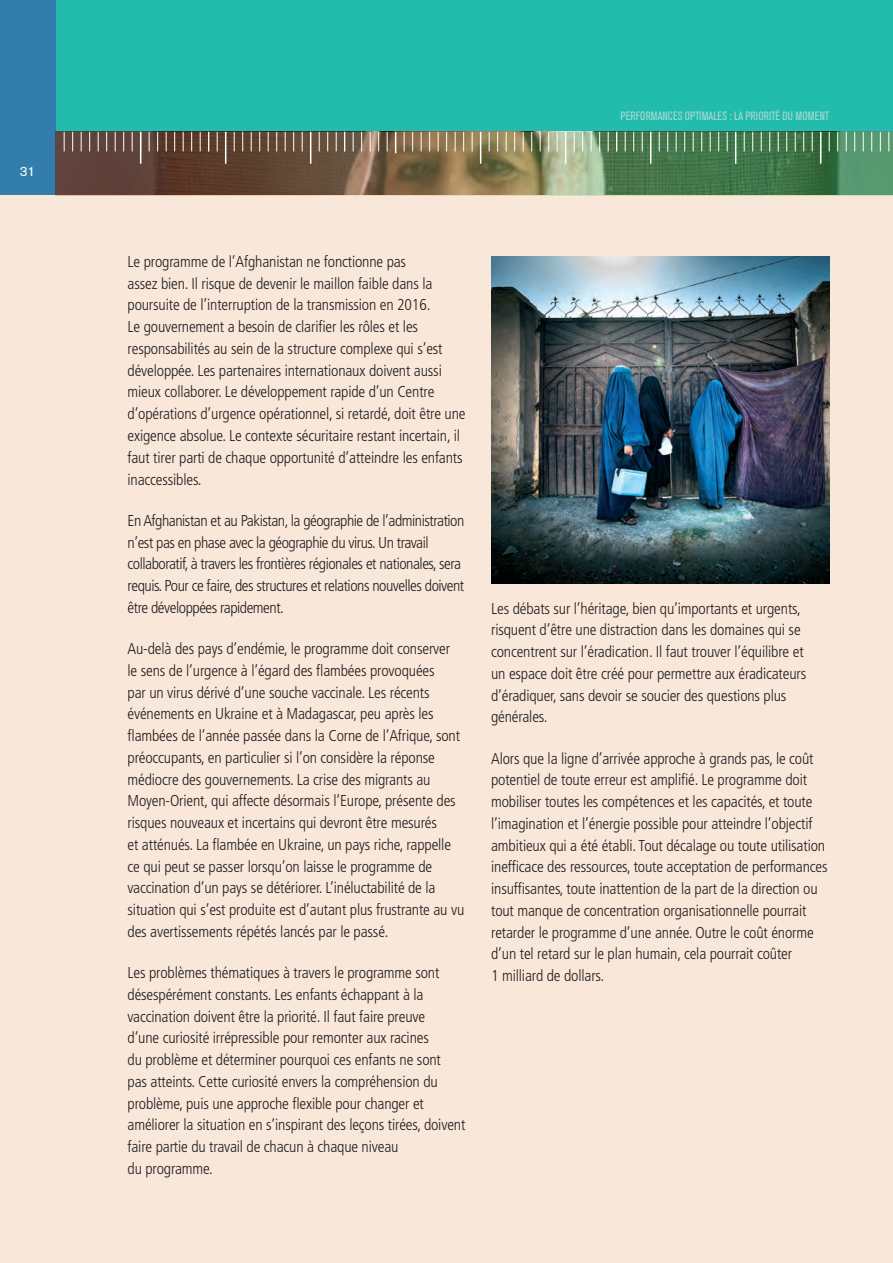
<style>
.page{position:relative;width:893px;height:1263px;background:#fff}
.page>*{position:absolute;margin:0;border:0;box-sizing:border-box;transform-origin:0 0}
.t1{font:300 condensed 15.75px/21.8px "Frutiger";letter-spacing:-.01em;color:#231f20}
.t2{font:300 condensed 15.75px/21.8px "Frutiger";letter-spacing:-.03em;color:#231f20}
.t3{font:13.5px "Akzidenz Grotesk BE";color:#fff}
.t4{font:condensed 12px "Akzidenz Grotesk BE";color:#a4d9d2}
</style>
<div class="page">
<div style="left:0;top:0;width:893px;height:196px;background:#22bcac"></div>
<div style="left:0;top:0;width:55px;height:196px;background:#327dac"></div>
<div style="left:0;top:196px;width:893px;height:1067px;background:#f9e7d9"></div>
<svg style="left:55px;top:132px;width:838px;height:64px;background:#686d4e"></svg>
<svg style="left:64px;top:132px;width:1px;height:19px"></svg>
<svg style="left:200px;top:132px;width:1px;height:19px"></svg>
<svg style="left:132px;top:132px;width:1px;height:19px"></svg>
<svg style="left:268px;top:132px;width:1px;height:19px"></svg>
<svg style="left:72px;top:132px;width:1px;height:19px"></svg>
<svg style="left:81px;top:132px;width:1px;height:19px"></svg>
<svg style="left:217px;top:132px;width:1px;height:19px"></svg>
<svg style="left:149px;top:132px;width:1px;height:19px"></svg>
<svg style="left:285px;top:132px;width:1px;height:19px"></svg>
<svg style="left:89px;top:132px;width:1px;height:19px"></svg>
<hr style="left:225px;top:132px;width:1px;height:32px;background:#fff">
<svg style="left:157px;top:132px;width:1px;height:19px"></svg>
<svg style="left:293px;top:132px;width:1px;height:19px"></svg>
<svg style="left:98px;top:132px;width:1px;height:19px"></svg>
<svg style="left:234px;top:132px;width:1px;height:19px"></svg>
<svg style="left:166px;top:132px;width:1px;height:19px"></svg>
<svg style="left:302px;top:132px;width:1px;height:19px"></svg>
<svg style="left:106px;top:132px;width:1px;height:19px"></svg>
<svg style="left:242px;top:132px;width:1px;height:19px"></svg>
<svg style="left:174px;top:132px;width:1px;height:19px"></svg>
<hr style="left:310px;top:132px;width:1px;height:32px;background:#fff">
<svg style="left:115px;top:132px;width:1px;height:19px"></svg>
<svg style="left:251px;top:132px;width:1px;height:19px"></svg>
<svg style="left:183px;top:132px;width:1px;height:19px"></svg>
<svg style="left:319px;top:132px;width:1px;height:19px"></svg>
<svg style="left:123px;top:132px;width:1px;height:19px"></svg>
<svg style="left:259px;top:132px;width:1px;height:19px"></svg>
<svg style="left:191px;top:132px;width:1px;height:19px"></svg>
<svg style="left:327px;top:132px;width:1px;height:19px"></svg>
<svg style="left:336px;top:132px;width:1px;height:19px"></svg>
<hr style="left:140px;top:132px;width:1px;height:32px;background:#fff">
<svg style="left:276px;top:132px;width:1px;height:19px"></svg>
<svg style="left:208px;top:132px;width:1px;height:19px"></svg>
<svg style="left:472px;top:132px;width:1px;height:19px"></svg>
<svg style="left:404px;top:132px;width:1px;height:19px"></svg>
<svg style="left:540px;top:132px;width:1px;height:19px"></svg>
<svg style="left:344px;top:132px;width:1px;height:19px"></svg>
<svg style="left:353px;top:132px;width:1px;height:19px"></svg>
<svg style="left:489px;top:132px;width:1px;height:19px"></svg>
<svg style="left:421px;top:132px;width:1px;height:19px"></svg>
<svg style="left:557px;top:132px;width:1px;height:19px"></svg>
<svg style="left:361px;top:132px;width:1px;height:19px"></svg>
<svg style="left:497px;top:132px;width:1px;height:19px"></svg>
<svg style="left:429px;top:132px;width:1px;height:19px"></svg>
<hr style="left:565px;top:132px;width:1px;height:32px;background:#fff">
<svg style="left:370px;top:132px;width:1px;height:19px"></svg>
<svg style="left:506px;top:132px;width:1px;height:19px"></svg>
<svg style="left:438px;top:132px;width:1px;height:19px"></svg>
<svg style="left:574px;top:132px;width:1px;height:19px"></svg>
<svg style="left:378px;top:132px;width:1px;height:19px"></svg>
<svg style="left:514px;top:132px;width:1px;height:19px"></svg>
<svg style="left:446px;top:132px;width:1px;height:19px"></svg>
<svg style="left:582px;top:132px;width:1px;height:19px"></svg>
<svg style="left:387px;top:132px;width:1px;height:19px"></svg>
<svg style="left:523px;top:132px;width:1px;height:19px"></svg>
<svg style="left:455px;top:132px;width:1px;height:19px"></svg>
<svg style="left:591px;top:132px;width:1px;height:19px"></svg>
<svg style="left:395px;top:132px;width:1px;height:21px"></svg>
<svg style="left:531px;top:132px;width:1px;height:19px"></svg>
<svg style="left:463px;top:132px;width:1px;height:19px"></svg>
<svg style="left:599px;top:132px;width:1px;height:19px"></svg>
<svg style="left:608px;top:132px;width:1px;height:19px"></svg>
<svg style="left:412px;top:132px;width:1px;height:19px"></svg>
<svg style="left:548px;top:132px;width:1px;height:19px"></svg>
<hr style="left:480px;top:132px;width:1px;height:32px;background:#fff">
<svg style="left:744px;top:132px;width:1px;height:19px"></svg>
<svg style="left:676px;top:132px;width:1px;height:19px"></svg>
<svg style="left:812px;top:132px;width:1px;height:19px"></svg>
<svg style="left:616px;top:132px;width:1px;height:19px"></svg>
<svg style="left:625px;top:132px;width:1px;height:19px"></svg>
<svg style="left:761px;top:132px;width:1px;height:19px"></svg>
<svg style="left:693px;top:132px;width:1px;height:19px"></svg>
<svg style="left:829px;top:132px;width:1px;height:19px"></svg>
<svg style="left:633px;top:132px;width:1px;height:19px"></svg>
<svg style="left:769px;top:132px;width:1px;height:19px"></svg>
<svg style="left:701px;top:132px;width:1px;height:19px"></svg>
<svg style="left:837px;top:132px;width:1px;height:19px"></svg>
<svg style="left:642px;top:132px;width:1px;height:19px"></svg>
<svg style="left:778px;top:132px;width:1px;height:19px"></svg>
<svg style="left:710px;top:132px;width:1px;height:19px"></svg>
<svg style="left:846px;top:132px;width:1px;height:19px"></svg>
<hr style="left:650px;top:132px;width:1px;height:32px;background:#fff">
<svg style="left:786px;top:132px;width:1px;height:19px"></svg>
<svg style="left:718px;top:132px;width:1px;height:19px"></svg>
<svg style="left:854px;top:132px;width:1px;height:19px"></svg>
<svg style="left:659px;top:132px;width:1px;height:19px"></svg>
<svg style="left:795px;top:132px;width:1px;height:19px"></svg>
<svg style="left:727px;top:132px;width:1px;height:19px"></svg>
<svg style="left:863px;top:132px;width:1px;height:19px"></svg>
<svg style="left:667px;top:132px;width:1px;height:19px"></svg>
<svg style="left:803px;top:132px;width:1px;height:19px"></svg>
<hr style="left:735px;top:132px;width:1px;height:32px;background:#fff">
<svg style="left:871px;top:132px;width:1px;height:19px"></svg>
<svg style="left:880px;top:132px;width:1px;height:19px"></svg>
<svg style="left:888px;top:132px;width:1px;height:19px"></svg>
<svg style="left:684px;top:132px;width:1px;height:19px"></svg>
<hr style="left:820px;top:132px;width:1px;height:32px;background:#fff">
<svg style="left:752px;top:132px;width:1px;height:19px"></svg>
<img style="left:491px;top:256px;width:338px;height:328px">
<p class="t3" style="left:20px;top:163px;width:17px">31</p>
<p class="t4" style="left:621px;top:109px;width:210px">PERFORMANCES OPTIMALES : LA PRIORITÉ DU MOMENT</p>
<p class="t1" style="left:128px;top:251px;width:339px">Le programme de l’Afghanistan ne fonctionne pas<br>assez bien. Il risque de devenir le maillon faible dans la poursuite de l’interruption de la transmission en 2016.<br>Le gouvernement a besoin de clarifier les rôles et les responsabilités au sein de la structure complexe qui s’est développée. Les partenaires internationaux doivent aussi mieux collaborer. Le développement rapide d’un Centre d’opérations d’urgence opérationnel, si retardé, doit être une exigence absolue. Le contexte sécuritaire restant incertain, il faut tirer parti de chaque opportunité d’atteindre les enfants inaccessibles.</p>
<p class="t2" style="left:128px;top:510px;width:338px">En Afghanistan et au Pakistan, la géographie de l’administration n’est pas en phase avec la géographie du virus. Un travail collaboratif, à travers les frontières régionales et nationales, sera requis. Pour ce faire, des structures et relations nouvelles doivent être développées rapidement.</p>
<p class="t1" style="left:128px;top:638px;width:338px">Au-delà des pays d’endémie, le programme doit conserver<br>le sens de l’urgence à l’égard des flambées provoquées<br>par un virus dérivé d’une souche vaccinale. Les récents événements en Ukraine et à Madagascar, peu après les flambées de l’année passée dans la Corne de l’Afrique, sont préoccupants, en particulier si l’on considère la réponse médiocre des gouvernements. La crise des migrants au Moyen-Orient, qui affecte désormais l’Europe, présente des risques nouveaux et incertains qui devront être mesurés<br>et atténués. La flambée en Ukraine, un pays riche, rappelle ce qui peut se passer lorsqu’on laisse le programme de vaccination d’un pays se détériorer. L’inéluctabilité de la situation qui s’est produite est d’autant plus frustrante au vu des avertissements répétés lancés par le passé.</p>
<p class="t1" style="left:128px;top:962px;width:339px">Les problèmes thématiques à travers le programme sont désespérément constants. Les enfants échappant à la vaccination doivent être la priorité. Il faut faire preuve<br>d’une curiosité irrépressible pour remonter aux racines<br>du problème et déterminer pourquoi ces enfants ne sont<br>pas atteints. Cette curiosité envers la compréhension du problème, puis une approche flexible pour changer et améliorer la situation en s’inspirant des leçons tirées, doivent faire partie du travail de chacun à chaque niveau<br>du programme.</p>
<p class="t1" style="left:491px;top:597px;width:317px">Les débats sur l’héritage, bien qu’importants et urgents, risquent d’être une distraction dans les domaines qui se concentrent sur l’éradication. Il faut trouver l’équilibre et un espace doit être créé pour permettre aux éradicateurs d’éradiquer, sans devoir se soucier des questions plus générales.</p>
<p class="t1" style="left:491px;top:747px;width:338px">Alors que la ligne d’arrivée approche à grands pas, le coût potentiel de toute erreur est amplifié. Le programme doit mobiliser toutes les compétences et les capacités, et toute l’imagination et l’énergie possible pour atteindre l’objectif ambitieux qui a été établi. Tout décalage ou toute utilisation inefficace des ressources, toute acceptation de performances insuffisantes, toute inattention de la part de la direction ou tout manque de concentration organisationnelle pourrait retarder le programme d’une année. Outre le coût énorme d’un tel retard sur le plan humain, cela pourrait coûter<br>1 milliard de dollars.</p>
</div>
